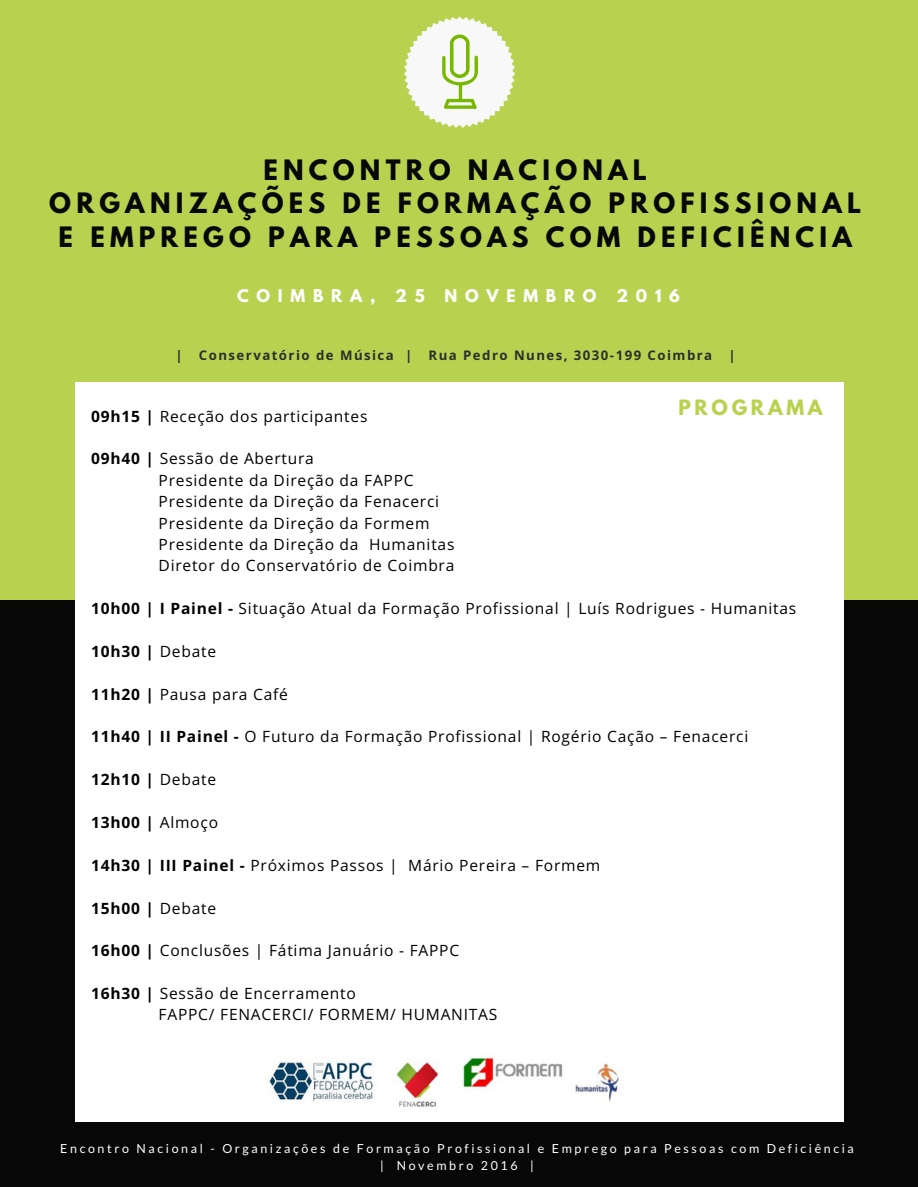
<style>
.page{position:relative;width:918px;height:1187px;background:#fff}
.page>*{position:absolute;margin:0;border:0;box-sizing:border-box;transform-origin:0 0}
.t1{font:700 24.9px/33.8px "League Spartan";letter-spacing:.21em;color:#070707;text-align:center}
.t2{font:700 18.75px "League Spartan";letter-spacing:.2em;color:#b8d250}
.t3{font:15.6px/21.3px "Open Sans";letter-spacing:.05em;color:#000}
.t4{font:700 15.6px "Open Sans";letter-spacing:.05em;color:#000}
.t5{font:700 15.6px "League Spartan";letter-spacing:.5em;color:#fff}
.t6{font:700 13.2px "Open Sans";letter-spacing:.11em;color:#2d2d2d}
.t7{font:12.45px/16.8px "Lato";letter-spacing:.21em;color:#fff;text-align:center}
.s1{font-weight:700}
.s2{font-weight:400}
</style>
<div class="page">
<div style="left:0;top:0;width:918px;height:1186px;background:#b8d250"></div>
<div style="left:0;top:600px;width:918px;height:586px;background:#070707"></div>
<div style="left:75px;top:382px;width:769px;height:739px;background:#fff"></div>
<svg style="left:404px;top:17px;width:111px;height:111px"></svg>
<img style="left:265px;top:1057px;width:354px;height:50px">
<h1 class="t1" style="left:49px;top:156px;width:813px">ENCONTRO NACIONAL<br>ORGANIZAÇÕES DE FORMAÇÃO PROFISSIONAL<br>E EMPREGO PARA PESSOAS COM DEFICIÊNCIA</h1>
<p class="t5" style="left:237px;top:288px;width:140px">COIMBRA,</p>
<p class="t5" style="left:395px;top:288px;width:31px">2 5</p>
<p class="t5" style="left:445px;top:288px;width:154px">NOVEMBRO</p>
<p class="t5" style="left:616px;top:288px;width:65px">2016</p>
<p class="t6" style="left:176px;top:346px;width:562px">| Conservatório de Música | Rua Pedro Nunes, 3030-199 Coimbra |</p>
<p class="t2" style="left:678px;top:398px;width:146px">PROGRAMA</p>
<p class="t3" style="left:91px;top:405px;width:278px"><span class="s1">09h15 |</span> Receção dos participantes</p>
<p class="t3" style="left:159px;top:448px;width:297px;text-indent:-67px"><span class="s1">09h40 |</span> Sessão de Abertura<br>Presidente da Direção da FAPPC<br>Presidente da Direção da Fenacerci<br>Presidente da Direção da Formem<br>Presidente da Direção da Humanitas<br>Diretor do Conservatório de Coimbra</p>
<p class="t3" style="left:91px;top:597px;width:707px"><span class="s1">10h00 | I Painel -</span> Situação Atual da Formação Profissional | Luís Rodrigues - Humanitas</p>
<p class="t4" style="left:91px;top:640px;width:126px">10h30 | <span class="s2">Debate</span></p>
<p class="t3" style="left:91px;top:683px;width:198px"><span class="s1">11h20 |</span> Pausa para Café</p>
<p class="t3" style="left:91px;top:725px;width:659px"><span class="s1">11h40 | II Painel -</span> O Futuro da Formação Profissional | Rogério Cação – Fenacerci</p>
<p class="t4" style="left:91px;top:768px;width:126px">12h10 | <span class="s2">Debate</span></p>
<p class="t4" style="left:91px;top:811px;width:128px">13h00 | <span class="s2">Almoço</span></p>
<p class="t3" style="left:91px;top:854px;width:511px"><span class="s1">14h30 | III Painel -</span> Próximos Passos | Mário Pereira – Formem</p>
<p class="t4" style="left:91px;top:896px;width:126px">15h00 | <span class="s2">Debate</span></p>
<p class="t3" style="left:91px;top:939px;width:370px"><span class="s1">16h00 |</span> Conclusões | Fátima Januário - FAPPC</p>
<p class="t3" style="left:159px;top:982px;width:340px;text-indent:-67px"><span class="s1">16h30 |</span> Sessão de Encerramento<br>FAPPC/ FENACERCI/ FORMEM/ HUMANITAS</p>
<p class="t7" style="left:60px;top:1140px;width:795px">Encontro Nacional - Organizações de Formação Profissional e Emprego para Pessoas com Deficiência | Novembro 2016 |</p>
</div>
